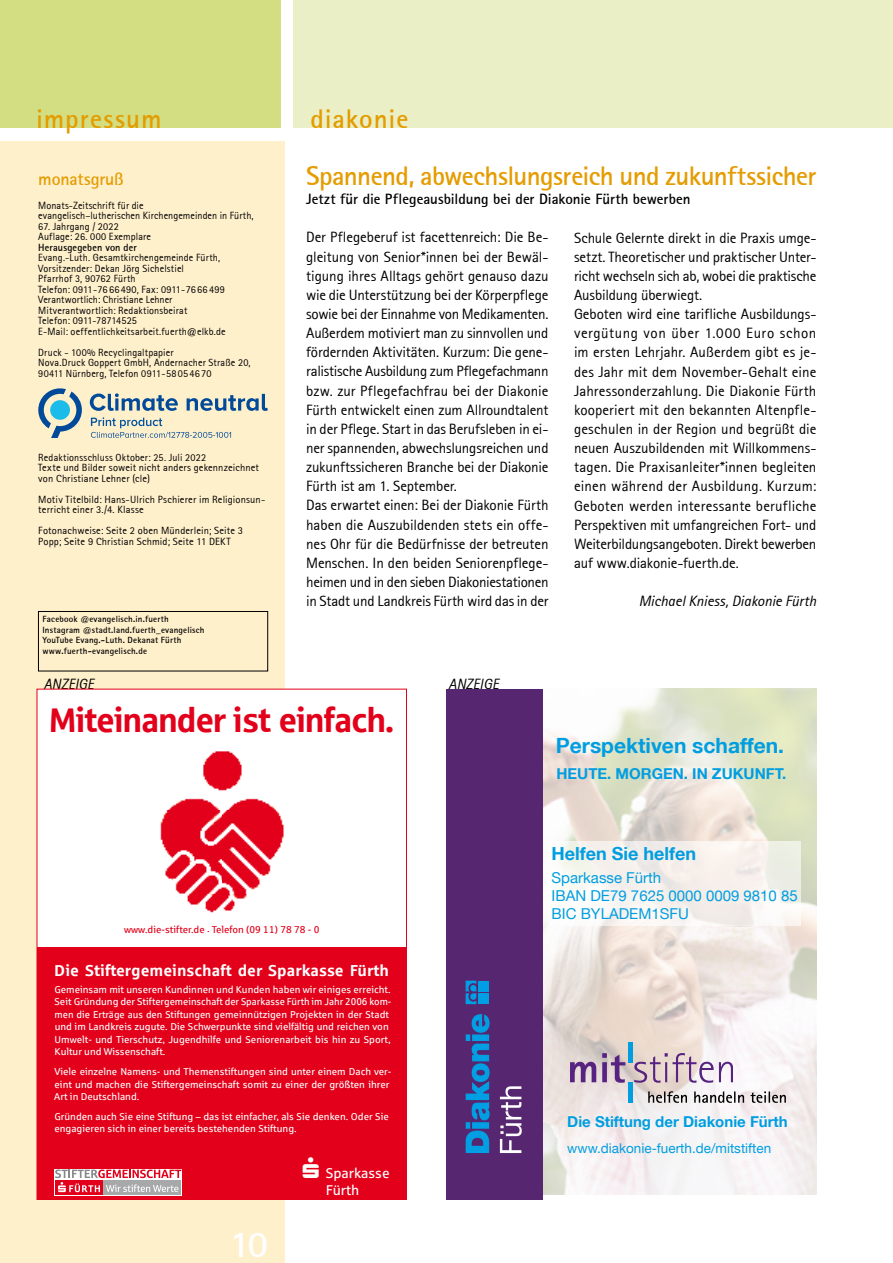
<style>
.page{position:relative;width:893px;height:1263px;background:#fff}
.page>*{position:absolute;margin:0;border:0;box-sizing:border-box;transform-origin:0 0}
.t1{font:37.5px "Rotis Sans Serif Bold 65";color:#fff}
.t2{font:34.2px "Sparkasse Head";color:#e2001a}
.t3{font:27px "Rotis Sans Serif Bold 65";letter-spacing:-.02em;color:#e49c00}
.t4{font:27px "Rotis Sans Serif Bold 65";letter-spacing:.04em;color:#e49c00}
.t5{font:27px "Rotis Sans Serif Bold 65";letter-spacing:.03em;color:#e49c00}
.t6{font:700 21px "Helvetica Neue LT";color:#009ee0}
.t7{font:700 18px "Helvetica Neue LT";color:#009ee0}
.t8{font:17.85px "Rotis Sans Serif Bold 65";letter-spacing:-.005em;color:#e49c00}
.t9{font:700 15.9px "Sparkasse Rg";color:#fff}
.t10{font:15px/19.2px "Rotis Sans Serif 55";letter-spacing:-.005em;color:#000}
.t11{font:15px/18px "Helvetica Neue LT";color:#009ee0}
.t12{font:15px "Rotis Sans Serif Bold 65";color:#000}
.t13{font:700 15px "Helvetica Neue LT";color:#009ee0}
.t14{font:15px "Rotis Sans Serif Italic 56";color:#000}
.t15{font:14.1px/16.4px "Sparkasse Rg";color:#fff}
.t16{font:13.5px "Helvetica Neue LT";color:#009ee0}
.t17{font:10.5px/10.5px "Rotis Sans Serif 55";letter-spacing:.015em;color:#000}
.t18{font:10.5px "Rotis Sans Serif Bold 65";letter-spacing:.015em;color:#000}
.t19{font:9.9px/12.5px "Sparkasse Rg";color:#fff}
.t20{font:9.9px "Sparkasse Rg";color:#e2001a}
.t21{font:9px/10.5px "Rotis Sans Serif Bold 65";letter-spacing:.02em;color:#000}
</style>
<div class="page">
<div style="left:293px;top:0;width:600px;height:128px;background:#eaefc5"></div>
<div style="left:0;top:0;width:281px;height:128px;background:#d3de82"></div>
<div style="left:0;top:141px;width:285px;height:1122px;background:#fff0cc"></div>
<img style="left:543px;top:689px;width:273px;height:506px">
<div style="left:446px;top:689px;width:97px;height:510px;background:#572670"></div>
<svg style="left:570px;top:1053px;width:163px;height:30px;background:#c2acc1"></svg>
<hr style="left:628px;top:1042px;width:4px;height:20px;background:#009ee0">
<hr style="left:628px;top:1082px;width:4px;height:21px;background:#009ee0">
<svg style="left:648px;top:1091px;width:138px;height:12px"></svg>
<svg style="left:466px;top:1014px;width:24px;height:139px"></svg>
<svg style="left:466px;top:981px;width:10px;height:23px"></svg>
<div style="left:478px;top:993px;width:11px;height:11px;background:#009fe3"></div>
<div style="left:478px;top:981px;width:11px;height:10px;background:#009fe3"></div>
<svg style="left:500px;top:1086px;width:22px;height:67px"></svg>
<svg style="left:548px;top:841px;width:252px;height:84px;fill:#f7f1ec"></svg>
<svg style="left:37px;top:689px;width:370px;height:510px"></svg>
<svg style="left:90px;top:393px;width:88px;height:18px"></svg>
<svg style="left:187px;top:394px;width:81px;height:17px"></svg>
<svg style="left:38px;top:388px;width:44px;height:50px"></svg>
<svg style="left:91px;top:417px;width:140px;height:21px"></svg>
<div style="left:38px;top:611px;width:230px;height:60px;border:1px solid #000"></div>
<svg style="left:303px;top:1157px;width:16px;height:21px"></svg>
<h3 class="t4" style="left:36px;top:101px;width:127px">impressum</h3>
<p class="t8" style="left:38px;top:168px;width:87px">monatsgruß</p>
<p class="t17" style="left:38px;top:200px;width:217px">Monats-Zeitschrift für die<br>evangelisch–lutherischen Kirchengemeinden in Fürth,</p>
<p class="t17" style="left:38px;top:221px;width:114px">67. Jahrgang / 2022<br>Auflage: 26. 000 Exemplare</p>
<p class="t18" style="left:38px;top:241px;width:100px">Herausgegeben von der</p>
<p class="t17" style="left:38px;top:252px;width:189px">Evang.-Luth. Gesamtkirchengemeinde Fürth, Vorsitzender: Dekan Jörg Sichelstiel<br>Pfarrhof 3, 90762 Fürth<br>Telefon: 0911-7666490, Fax: 0911-7666499<br>Verantwortlich: Christiane Lehner Mitverantwortlich: Redaktionsbeirat<br>Telefon: 0911-78714525<br>E-Mail: oeffentlichkeitsarbeit.fuerth@elkb.de</p>
<p class="t17" style="left:38px;top:347px;width:214px">Druck - 100% Recyclingaltpapier<br>Nova.Druck Goppert GmbH, Andernacher Straße 20,<br>90411 Nürnberg, Telefon 0911-58054670</p>
<p class="t17" style="left:38px;top:452px;width:222px">Redaktionsschluss Oktober: 25. Juli 2022<br>Texte und Bilder soweit nicht anders gekennzeichnet von Christiane Lehner (cle)</p>
<p class="t17" style="left:38px;top:494px;width:229px">Motiv Titelbild: Hans-Ulrich Pschierer im Religionsun&shy;terricht einer 3./4. Klasse</p>
<p class="t17" style="left:38px;top:525px;width:206px">Fotonachweise: Seite 2 oben Münderlein; Seite 3<br>Popp; Seite 9 Christian Schmid; Seite 11 DEKT</p>
<p class="t21" style="left:43px;top:614px;width:163px">Facebook @evangelisch.in.fuerth Instagram @stadt.land.fuerth_evangelisch YouTube Evang.-Luth. Dekanat Fürth www.fuerth-evangelisch.de</p>
<p class="t14" style="left:44px;top:675px;width:52px">ANZEIGE</p>
<h3 class="t5" style="left:310px;top:101px;width:100px">diakonie</h3>
<h3 class="t3" style="left:306px;top:159px;width:512px">Spannend, abwechslungsreich und zukunftssicher</h3>
<p class="t12" style="left:306px;top:190px;width:386px">Jetzt für die Pflegeausbildung bei der Diakonie Fürth bewerben</p>
<p class="t10" style="left:306px;top:228px;width:244px">Der Pflegeberuf ist facettenreich: Die Be&shy;gleitung von Senior*innen bei der Bewäl&shy;tigung ihres Alltags gehört genauso dazu wie die Unterstützung bei der Körperpflege sowie bei der Einnahme von Medikamenten.<br>Außerdem motiviert man zu sinnvollen und fördernden Aktivitäten. Kurzum: Die gene&shy;ralistische Ausbildung zum Pflegefachmann bzw. zur Pflegefachfrau bei der Diakonie Fürth entwickelt einen zum Allroundtalent in der Pflege. Start in das Berufsleben in ei&shy;ner spannenden, abwechslungsreichen und zukunftssicheren Branche bei der Diakonie Fürth ist am 1. September.<br>Das erwartet einen: Bei der Diakonie Fürth haben die Auszubildenden stets ein offe&shy;nes Ohr für die Bedürfnisse der betreuten Menschen. In den beiden Seniorenpflege&shy;heimen und in den sieben Diakoniestationen in Stadt und Landkreis Fürth wird das in der</p>
<p class="t10" style="left:574px;top:228px;width:244px">Schule Gelernte direkt in die Praxis umge&shy;setzt. Theoretischer und praktischer Unter&shy;richt wechseln sich ab, wobei die praktische Ausbildung überwiegt.<br>Geboten wird eine tarifliche Ausbildungs&shy;vergütung von über 1.000 Euro schon im ersten Lehrjahr. Außerdem gibt es je&shy;des Jahr mit dem November-Gehalt eine Jahressonderzahlung. Die Diakonie Fürth kooperiert mit den bekannten Altenpfle&shy;geschulen in der Region und begrüßt die neuen Auszubildenden mit Willkommens&shy;tagen. Die Praxisanleiter*innen begleiten einen während der Ausbildung. Kurzum:<br>Geboten werden interessante berufliche Perspektiven mit umfangreichen Fort- und Weiterbildungsangeboten. Direkt bewerben auf www.diakonie-fuerth.de.</p>
<p class="t14" style="left:639px;top:592px;width:179px">Michael Kniess, Diakonie Fürth</p>
<p class="t14" style="left:449px;top:675px;width:52px">ANZEIGE</p>
<h2 class="t2" style="left:50px;top:698px;width:346px">Miteinander ist einfach.</h2>
<p class="t20" style="left:124px;top:923px;width:197px">www.die-stifter.de . Telefon (09 11) 78 78 - 0</p>
<p class="t9" style="left:54px;top:960px;width:336px">Die Stiftergemeinschaft der Sparkasse Fürth</p>
<p class="t19" style="left:54px;top:983px;width:339px">Gemeinsam mit unseren Kundinnen und Kunden haben wir einiges erreicht.<br>Seit Gründung der Stiftergemeinschaft der Sparkasse Fürth im Jahr 2006 kom&shy;men die Erträge aus den Stiftungen gemeinnützigen Projekten in der Stadt und im Landkreis zugute. Die Schwerpunkte sind vielfältig und reichen von Umwelt- und Tierschutz, Jugendhilfe und Seniorenarbeit bis hin zu Sport, Kultur und Wissenschaft.</p>
<p class="t19" style="left:54px;top:1065px;width:339px">Viele einzelne Namens- und Themenstiftungen sind unter einem Dach ver&shy;eint und machen die Stiftergemeinschaft somit zu einer der größten ihrer<br>Art in Deutschland.</p>
<p class="t19" style="left:54px;top:1110px;width:336px">Gründen auch Sie eine Stiftung – das ist einfacher, als Sie denken. Oder Sie engagieren sich in einer bereits bestehenden Stiftung.</p>
<p class="t15" style="left:326px;top:1165px;width:65px">Sparkasse<br>Fürth</p>
<h1 class="t1" style="left:230px;top:1220px;width:40px">10</h1>
<h3 class="t6" style="left:556px;top:733px;width:230px">Perspektiven schaffen.</h3>
<p class="t13" style="left:556px;top:764px;width:232px">HEUTE. MORGEN. IN ZUKUNFT.</p>
<p class="t7" style="left:551px;top:843px;width:146px">Helfen Sie helfen</p>
<p class="t11" style="left:551px;top:868px;width:248px">Sparkasse Fürth<br>IBAN DE79 7625 0000 0009 9810 85<br>BIC BYLADEM1SFU</p>
<p class="t13" style="left:567px;top:1112px;width:222px">Die Stiftung der Diakonie Fürth</p>
<p class="t16" style="left:567px;top:1140px;width:205px">www.diakonie-fuerth.de/mitstiften</p>
</div>
